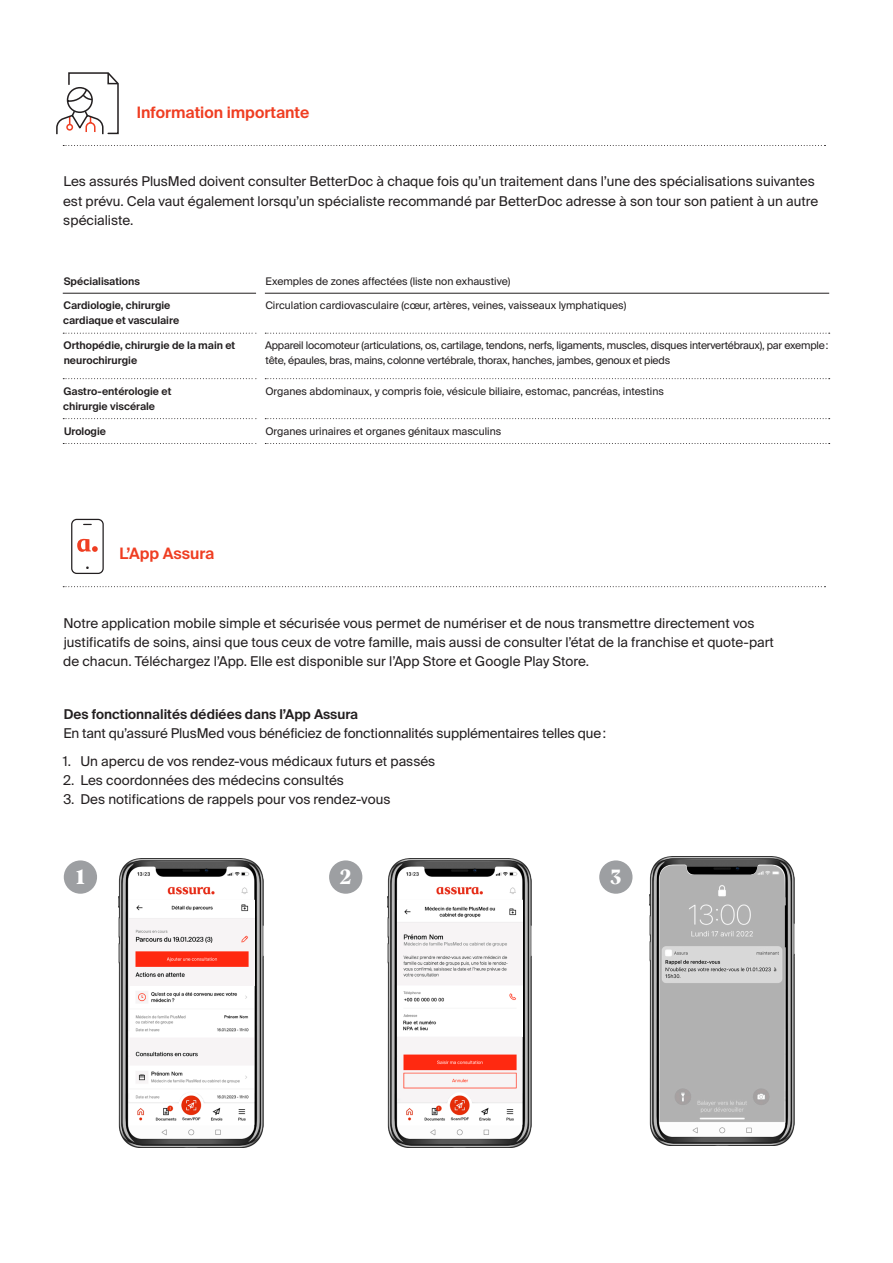
<style>
.page{position:relative;width:893px;height:1263px;background:#fff}
.page>*{position:absolute;margin:0;border:0;box-sizing:border-box;transform-origin:0 0}
.Titre_18pt_8mm{font:800 21.15px "Vesterbro";color:#fff}
.Sous-titre_10_5pt_4{font:600 15.75px "Suisse Intl";color:#ef3e22}
.Corps_9pt_4_5mm{font:13.5px/19.2px "Suisse Intl";color:#231f20}
.Corps_9pt_4_5mm-2{font:600 13.5px "Suisse Intl";color:#231f20}
.Corps_de_tableau_gau{font:10.5px/15px "Suisse Intl";letter-spacing:-.02em;color:#231f20}
.Corps_de_tableau_gau-2{font:10.5px "Suisse Intl";color:#231f20}
.Titre_de_tableau_dro{font:10.5px "Suisse Intl";color:#231f20}
.Corps_de_tableau_gau-3{font:600 10.5px/15px "Suisse Intl";color:#231f20}
.Titre_de_tableau_gau{font:600 10.5px "Suisse Intl";color:#231f20}
</style>
<div class="page">
<div style="left:64px;top:860px;width:33px;height:34px;background:#9d9fa2;border-radius:50%"></div>
<div style="left:599px;top:860px;width:33px;height:34px;background:#9d9fa2;border-radius:50%"></div>
<div style="left:329px;top:860px;width:33px;height:34px;background:#9d9fa2;border-radius:50%"></div>
<svg style="left:63px;top:145px;width:762px;height:1px"></svg>
<svg style="left:63px;top:586px;width:762px;height:1px"></svg>
<svg style="left:56px;top:72px;width:63px;height:62px"></svg>
<div style="left:71px;top:519px;width:33px;height:55px;border:1px solid #231f20;border-radius:5px"></div>
<svg style="left:77px;top:539px;width:21px;height:13px"></svg>
<svg style="left:63px;top:333px;width:193px;height:1px"></svg>
<svg style="left:265px;top:333px;width:565px;height:1px"></svg>
<hr style="left:63px;top:293px;width:193px;height:1px;background:#231f20">
<hr style="left:265px;top:293px;width:564px;height:1px;background:#231f20">
<svg style="left:63px;top:378px;width:193px;height:1px"></svg>
<svg style="left:265px;top:378px;width:565px;height:1px"></svg>
<svg style="left:63px;top:418px;width:193px;height:1px"></svg>
<svg style="left:265px;top:418px;width:565px;height:1px"></svg>
<svg style="left:63px;top:443px;width:193px;height:1px"></svg>
<svg style="left:265px;top:443px;width:565px;height:1px"></svg>
<img style="left:119px;top:858px;width:145px;height:289px">
<img style="left:129px;top:982px;width:125px;height:120px">
<img style="left:129px;top:900px;width:125px;height:82px">
<img style="left:387px;top:858px;width:145px;height:289px">
<img style="left:397px;top:900px;width:125px;height:202px">
<img style="left:650px;top:857px;width:144px;height:289px">
<img style="left:659px;top:865px;width:126px;height:258px">
<p class="Sous-titre_10_5pt_4" style="left:137px;top:103px;width:174px">Information importante</p>
<p class="Corps_9pt_4_5mm" style="left:63px;top:172px;width:757px">Les assurés PlusMed doivent consulter BetterDoc à chaque fois qu’un traitement dans l’une des spécialisations suivantes est prévu. Cela vaut également lorsqu’un spécialiste recommandé par BetterDoc adresse à son tour son patient à un autre spécialiste.</p>
<p class="Titre_de_tableau_gau" style="left:64px;top:275px;width:78px">Spécialisations</p>
<p class="Titre_de_tableau_dro" style="left:266px;top:275px;width:246px">Exemples de zones affectées (liste non exhaustive)</p>
<p class="Titre_de_tableau_gau" style="left:64px;top:300px;width:108px">Cardiologie, chirurgie</p>
<p class="Titre_de_tableau_gau" style="left:63px;top:315px;width:117px">cardiaque et vasculaire</p>
<p class="Titre_de_tableau_dro" style="left:265px;top:300px;width:362px">Circulation cardiovasculaire (cœur, artères, veines, vaisseaux lymphatiques)</p>
<p class="Corps_de_tableau_gau-3" style="left:64px;top:338px;width:173px">Orthopédie, chirurgie de la main et neurochirurgie</p>
<p class="Corps_de_tableau_gau" style="left:265px;top:338px;width:565px">Appareil locomoteur (articulations, os, cartilage, tendons, nerfs, ligaments, muscles, disques intervertébraux), par exemple: tête, épaules, bras, mains, colonne vertébrale, thorax, hanches, jambes, genoux et pieds</p>
<p class="Corps_de_tableau_gau-3" style="left:64px;top:384px;width:109px">Gastro-entérologie et</p>
<p class="Corps_de_tableau_gau-3" style="left:63px;top:399px;width:93px">chirurgie viscérale</p>
<p class="Corps_de_tableau_gau-2" style="left:265px;top:385px;width:400px">Organes abdominaux, y compris foie, vésicule biliaire, estomac, pancréas, intestins</p>
<p class="Corps_de_tableau_gau-3" style="left:64px;top:424px;width:44px">Urologie</p>
<p class="Corps_de_tableau_gau-2" style="left:265px;top:425px;width:237px">Organes urinaires et organes génitaux masculins</p>
<p class="Sous-titre_10_5pt_4" style="left:119px;top:544px;width:96px">L’App Assura</p>
<p class="Corps_9pt_4_5mm" style="left:63px;top:613px;width:693px">Notre application mobile simple et sécurisée vous permet de numériser et de nous transmettre directement vos</p>
<p class="Corps_9pt_4_5mm" style="left:64px;top:632px;width:712px">justificatifs de soins, ainsi que tous ceux de votre famille, mais aussi de consulter l’état de la franchise et quote-part</p>
<p class="Corps_9pt_4_5mm" style="left:63px;top:652px;width:527px">de chacun. Téléchargez l’App. Elle est disponible sur l’App Store et Google Play Store.</p>
<p class="Corps_9pt_4_5mm-2" style="left:64px;top:707px;width:296px">Des fonctionnalités dédiées dans l’App Assura</p>
<p class="Corps_9pt_4_5mm" style="left:63px;top:724px;width:544px">En tant qu’assuré PlusMed vous bénéficiez de fonctionnalités supplémentaires telles que:</p>
<p class="Corps_9pt_4_5mm" style="left:63px;top:752px;width:374px">1. Un apercu de vos rendez-vous médicaux futurs et passés</p>
<p class="Corps_9pt_4_5mm" style="left:63px;top:771px;width:282px">2. Les coordonnées des médecins consultés</p>
<p class="Corps_9pt_4_5mm" style="left:63px;top:790px;width:329px">3. Des notifications de rappels pour vos rendez-vous</p>
<p class="Titre_18pt_8mm" style="left:76px;top:861px;width:10px">1</p>
<p class="Titre_18pt_8mm" style="left:340px;top:861px;width:13px">2</p>
<p class="Titre_18pt_8mm" style="left:610px;top:861px;width:12px">3</p>
</div>
